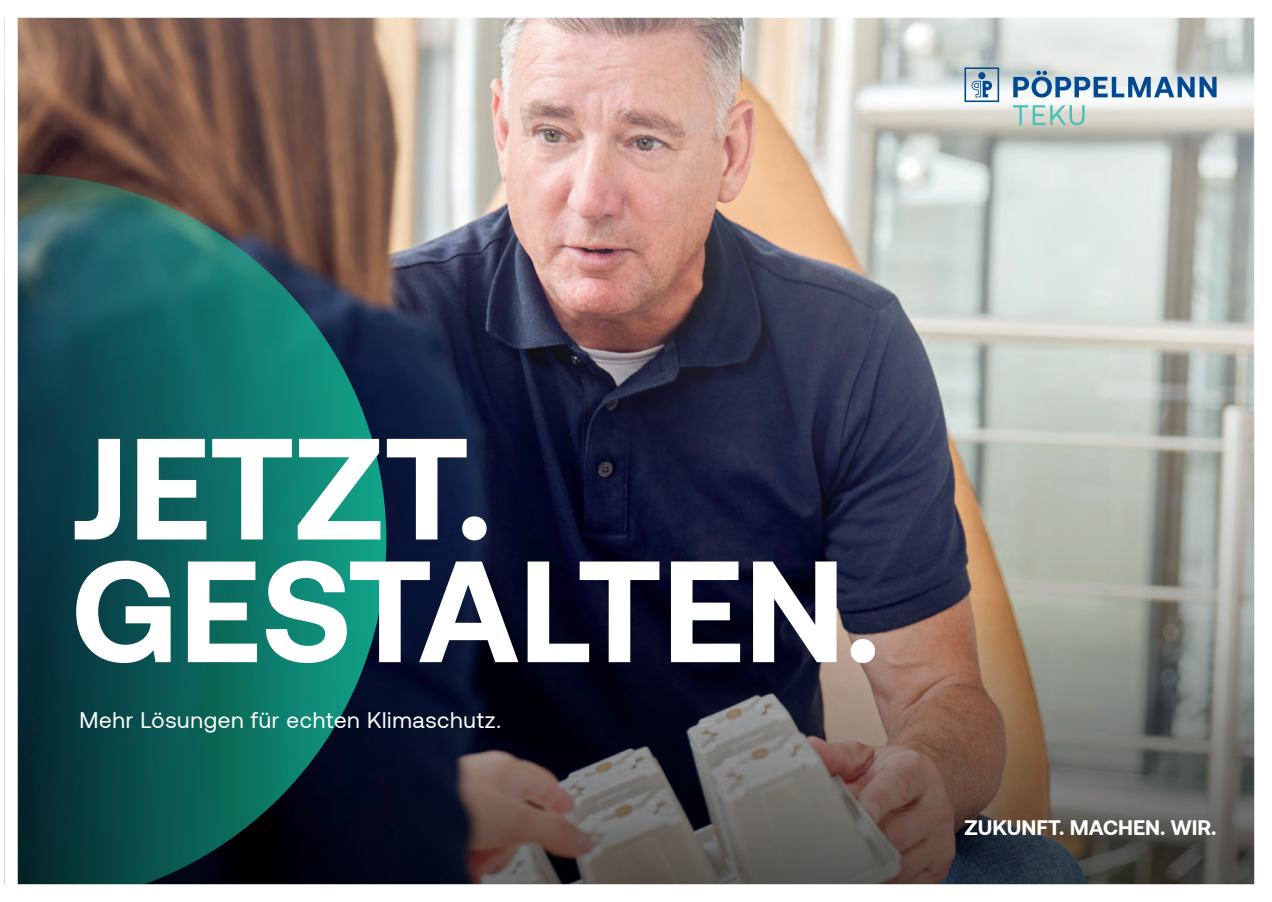
<style>
.page{position:relative;width:1272px;height:902px;background:#fff}
.page>*{position:absolute;margin:0;border:0;box-sizing:border-box;transform-origin:0 0}
.t1{font:700 143.7px/122.6px "Aeonik";color:#fff}
.t2{font:22.5px "Aeonik";letter-spacing:.03em;color:#fff}
.t3{font:700 21.45px "Aeonik";color:#fff}
</style>
<div class="page">
<img style="left:4px;top:17px;width:1251px;height:868px">
<h1 class="t1" style="left:72px;top:427px;width:810px">JETZT.<br>GESTALTEN.</h1>
<p class="t2" style="left:79px;top:708px;width:423px">Mehr Lösungen für echten Klimaschutz.</p>
<p class="t3" style="left:964px;top:814px;width:253px">ZUKUNFT. MACHEN. WIR.</p>
</div>
